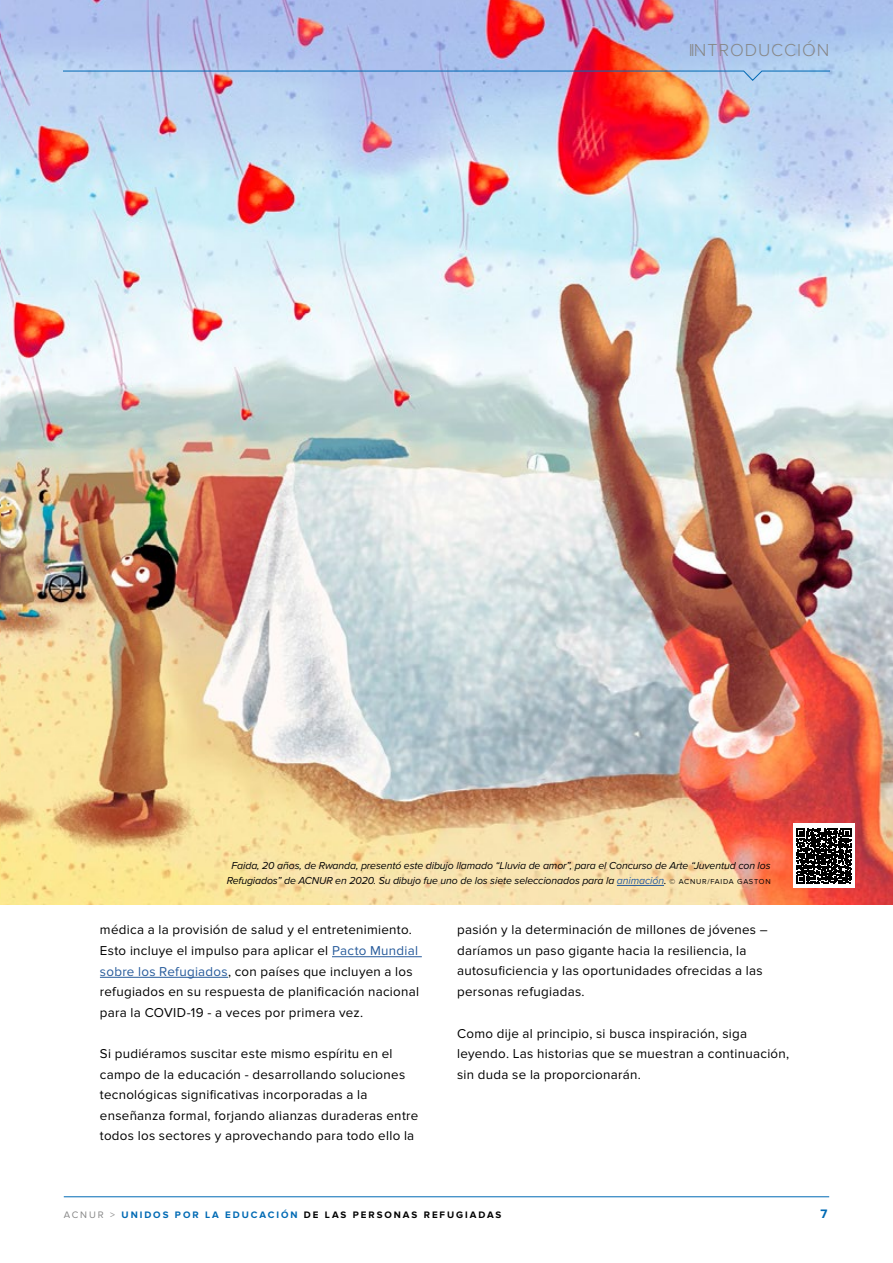
<style>
.page{position:relative;width:893px;height:1263px;background:#fff}
.page>*{position:absolute;margin:0;border:0;box-sizing:border-box;transform-origin:0 0}
.t1{font:300 18px "Proxima Nova";letter-spacing:.05em;color:#878787}
.t2{font:13.35px/20.5px "Proxima Nova";letter-spacing:.02em;color:#000}
.t3{font:700 12.75px "Proxima Nova";color:#006ab4}
.t4{font:italic 10.5px/15px "Proxima Nova";letter-spacing:-.01em;color:#020203;text-align:center}
.t5{font:700 9.75px "Proxima Nova";letter-spacing:.2em;color:#000}
.s1{color:#275b9b}
.s2{font-size:11.25px}
.s3{font-style:normal;font-size:7.5px}
.s4{font-weight:400;color:#878787}
.s5{color:#006ab4}
</style>
<div class="page">
<img style="left:1px;top:0;width:892px;height:904px">
<img style="left:0;top:0;width:1px;height:904px">
<hr style="left:332px;top:956px;width:90px;height:1px;background:#275b9b">
<hr style="left:100px;top:977px;width:128px;height:1px;background:#275b9b">
<hr style="left:617px;top:885px;width:47px;height:1px;background:#275b9b">
<div style="left:793px;top:824px;width:62px;height:64px;background:#fff"></div>
<svg style="left:796px;top:828px;width:55px;height:55px"></svg>
<hr style="left:64px;top:1196px;width:765px;height:1px;background:#006ab4">
<img style="left:64px;top:71px;width:765px;height:10px">
<h1 class="t1" style="left:689px;top:40px;width:142px">INTRODUCCIÓN</h1>
<p class="t4" style="left:227px;top:858px;width:545px">Faida, 20 años, de Rwanda, presentó este dibujo llamado “Lluvia de amor”, para el Concurso de Arte “Juventud con los<br>Refugiados” de ACNUR en 2020. Su dibujo fue uno de los siete seleccionados para la <span class="s1">animación</span><span class="s2">.</span> <span class="s3">© ACNUR/FAIDA GASTON</span></p>
<p class="t2" style="left:100px;top:920px;width:321px">médica a la provisión de salud y el entretenimiento.<br>Esto incluye el impulso para aplicar el <span class="s1">Pacto Mundial sobre los Refugiados</span>, con países que incluyen a los refugiados en su respuesta de planificación nacional para la COVID-19 - a veces por primera vez.</p>
<p class="t2" style="left:100px;top:1044px;width:320px">Si pudiéramos suscitar este mismo espíritu en el campo de la educación - desarrollando soluciones tecnológicas significativas incorporadas a la enseñanza formal, forjando alianzas duraderas entre todos los sectores y aprovechando para todo ello la</p>
<p class="t2" style="left:457px;top:920px;width:312px">pasión y la determinación de millones de jóvenes – daríamos un paso gigante hacia la resiliencia, la autosuficiencia y las oportunidades ofrecidas a las personas refugiadas.</p>
<p class="t2" style="left:457px;top:1023px;width:334px">Como dije al principio, si busca inspiración, siga leyendo. Las historias que se muestran a continuación, sin duda se la proporcionarán.</p>
<p class="t5" style="left:64px;top:1209px;width:439px"><span class="s4">ACNUR &gt;</span> <span class="s5">UNIDOS POR LA EDUCACIÓN</span> DE LAS PERSONAS REFUGIADAS</p>
<p class="t3" style="left:820px;top:1207px;width:8px">7</p>
</div>
